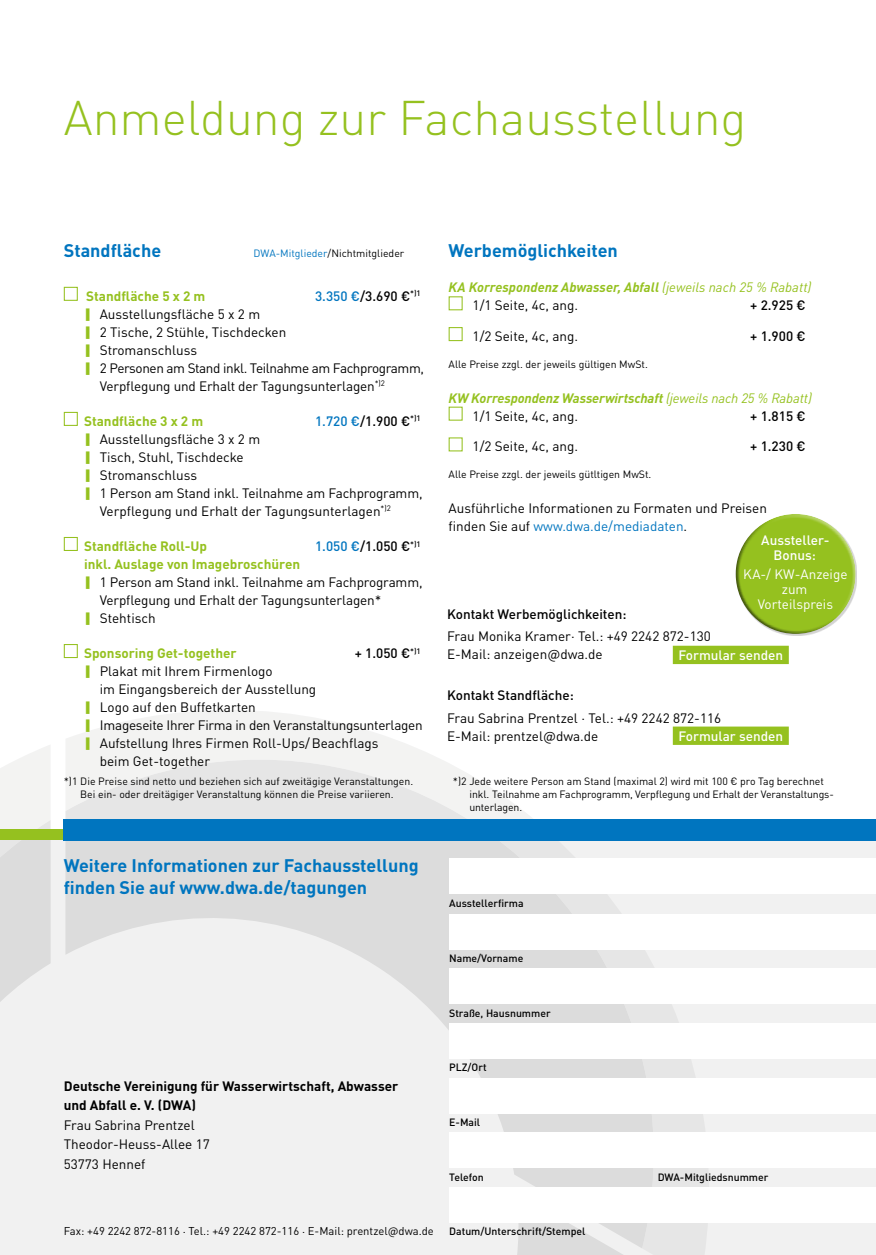
<style>
.page{position:relative;width:876px;height:1255px;background:#fff}
.page>*{position:absolute;margin:0;border:0;box-sizing:border-box;transform-origin:0 0}
.t1{font:300 48px "DINOT";color:#95c11f}
.t2{font:700 18px/21.6px "DINOT";color:#0075bf}
.t3{font:13.5px/18px "DINOT";color:#000}
.t4{font:italic 700 13.5px/18px "DINOT";letter-spacing:-.01em;color:#95c11f}
.t5{font:500 13.5px "DINOT";color:#000}
.t6{font:700 13.5px "DINOT";color:#95c11f}
.t7{font:700 13.5px/19.5px "DINOT";color:#000}
.t8{font:500 13.5px/15px "DINOT";color:#fff;text-align:center}
.t9{font:13.5px/15px "DINOT";color:#fff;text-align:center}
.t10{font:11.25px "DINOT";color:#000}
.t11{font:10.5px/12.6px "DINOT";color:#000;text-align:center}
.t12{font:500 10.5px "DINOT";color:#000}
.s1{color:#0075bf}
.s2{font-weight:400}
.s3{font-weight:400;font-style:normal;color:#000}
</style>
<div class="page">
<div style="left:0;top:840px;width:876px;height:414px;background:#f1f1f1"></div>
<svg style="left:643px;top:726px;width:66px;height:528px"></svg>
<svg style="left:638px;top:726px;width:24px;height:522px"></svg>
<div style="left:64px;top:287px;width:14px;height:14px;background:#fff;border:1px solid #95c11f"></div>
<div style="left:64px;top:412px;width:14px;height:14px;background:#fff;border:1px solid #95c11f"></div>
<div style="left:64px;top:537px;width:14px;height:14px;background:#fff;border:1px solid #95c11f"></div>
<div style="left:64px;top:644px;width:14px;height:14px;background:#fff;border:1px solid #95c11f"></div>
<svg style="left:449px;top:296px;width:14px;height:14px"></svg>
<div style="left:449px;top:327px;width:14px;height:14px;background:#fff;border:1px solid #95c11f"></div>
<svg style="left:449px;top:406px;width:14px;height:14px"></svg>
<svg style="left:449px;top:437px;width:14px;height:14px"></svg>
<div style="left:449px;top:858px;width:427px;height:35px;background:#fff"></div>
<div style="left:449px;top:914px;width:427px;height:35px;background:#fff"></div>
<div style="left:449px;top:968px;width:427px;height:35px;background:#fff"></div>
<div style="left:449px;top:1023px;width:427px;height:35px;background:#fff"></div>
<div style="left:449px;top:1078px;width:427px;height:35px;background:#fff"></div>
<div style="left:449px;top:1132px;width:427px;height:35px;background:#fff"></div>
<div style="left:449px;top:1187px;width:427px;height:35px;background:#fff"></div>
<div style="left:64px;top:819px;width:812px;height:21px;background:#0075bf"></div>
<div style="left:761px;top:509px;width:99px;height:116px;background:#fff;opacity:.5"></div>
<div style="left:731px;top:518px;width:109px;height:117px;background:#000;opacity:.5"></div>
<div style="left:674px;top:727px;width:114px;height:17px;background:#95c11f"></div>
<div style="left:673px;top:726px;width:116px;height:19px;border:2px solid #95c11f"></div>
<div style="left:674px;top:646px;width:114px;height:17px;background:#95c11f"></div>
<div style="left:673px;top:645px;width:116px;height:19px;border:2px solid #95c11f"></div>
<svg style="left:0;top:710px;width:638px;height:544px"></svg>
<h1 class="t1" style="left:64px;top:81px;width:684px">Anmeldung zur Fachausstellung</h1>
<h2 class="t2" style="left:64px;top:239px;width:99px">Standfläche</h2>
<p class="t11" style="left:254px;top:246px;width:152px"><span class="s1">DWA-Mitglieder</span>/Nichtmitglieder</p>
<p class="t6" style="left:86px;top:285px;width:121px">Standfläche 5 x 2 m</p>
<p class="t5" style="left:315px;top:285px;width:107px"><span class="s1">3.350 €</span>/3.690 €<sup>*)1</sup></p>
<p class="t3" style="left:100px;top:304px;width:326px">Ausstellungsfläche 5 x 2 m<br>2 Tische, 2 Stühle, Tischdecken<br>Stromanschluss<br>2 Personen am Stand inkl. Teilnahme am Fachprogramm, Verpflegung und Erhalt der Tagungsunterlagen<sup>*)2</sup></p>
<p class="t6" style="left:84px;top:410px;width:121px">Standfläche 3 x 2 m</p>
<p class="t5" style="left:315px;top:410px;width:107px"><span class="s1">1.720 €</span>/1.900 €<sup>*)1</sup></p>
<p class="t3" style="left:100px;top:429px;width:324px">Ausstellungsfläche 3 x 2 m<br>Tisch, Stuhl, Tischdecke<br>Stromanschluss<br>1 Person am Stand inkl. Teilnahme am Fachprogramm, Verpflegung und Erhalt der Tagungsunterlagen<sup>*)2</sup></p>
<p class="t6" style="left:84px;top:535px;width:125px">Standfläche Roll-Up</p>
<p class="t5" style="left:315px;top:535px;width:107px"><span class="s1">1.050 €</span>/1.050 €<sup>*)1</sup></p>
<p class="t6" style="left:84px;top:553px;width:218px">inkl. Auslage von Imagebroschüren</p>
<p class="t3" style="left:100px;top:572px;width:324px">1 Person am Stand inkl. Teilnahme am Fachprogramm,<br>Verpflegung und Erhalt der Tagungsunterlagen*<br>Stehtisch</p>
<p class="t6" style="left:84px;top:642px;width:154px">Sponsoring Get-together</p>
<p class="t5" style="left:355px;top:642px;width:68px">+ 1.050 €<sup>*)1</sup></p>
<p class="t3" style="left:100px;top:661px;width:324px">Plakat mit Ihrem Firmenlogo<br>im Eingangsbereich der Ausstellung<br>Logo auf den Buffetkarten<br>Imageseite Ihrer Firma in den Veranstaltungsunterlagen Aufstellung Ihres Firmen Roll-Ups/Beachflags<br>beim Get-together</p>
<h2 class="t2" style="left:449px;top:239px;width:171px">Werbemöglichkeiten</h2>
<p class="t4" style="left:473px;top:277px;width:340px;text-indent:-24px">KA Korrespondenz Abwasser, Abfall <span class="s2">(jeweils nach 25 % Rabatt)<br></span><span class="s3">1/1 Seite, 4c, ang.</span></p>
<p class="t5" style="left:750px;top:295px;width:57px">+ 2.925 €</p>
<p class="t3" style="left:473px;top:326px;width:107px">1/2 Seite, 4c, ang.</p>
<p class="t5" style="left:750px;top:326px;width:57px">+ 1.900 €</p>
<p class="t11" style="left:449px;top:357px;width:201px">Alle Preise zzgl. der jeweils gültigen MwSt.</p>
<p class="t4" style="left:473px;top:388px;width:341px;text-indent:-24px">KW Korrespondenz Wasserwirtschaft <span class="s2">(jeweils nach 25 % Rabatt)<br></span><span class="s3">1/1 Seite, 4c, ang.</span></p>
<p class="t5" style="left:750px;top:405px;width:57px">+ 1.815 €</p>
<p class="t3" style="left:473px;top:436px;width:107px">1/2 Seite, 4c, ang.</p>
<p class="t5" style="left:750px;top:436px;width:57px">+ 1.230 €</p>
<p class="t11" style="left:449px;top:467px;width:204px">Alle Preise zzgl. der jeweils gütltigen MwSt.</p>
<p class="t3" style="left:449px;top:498px;width:320px">Ausführliche Informationen zu Formaten und Preisen finden Sie auf <span class="s1">www.dwa.de/mediadaten</span>.</p>
<p class="t8" style="left:761px;top:531px;width:70px">Aussteller-<br>Bonus:</p>
<p class="t9" style="left:743px;top:566px;width:106px">KA-/ KW-Anzeige zum<br>Vorteilspreis</p>
<p class="t5" style="left:447px;top:603px;width:181px">Kontakt Werbemöglichkeiten:</p>
<p class="t3" style="left:447px;top:626px;width:265px">Frau Monika Kramer· Tel.: +49 2242 872-130<br>E-Mail: anzeigen@dwa.de</p>
<p class="t5" style="left:447px;top:685px;width:128px">Kontakt Standfläche:</p>
<p class="t3" style="left:447px;top:707px;width:276px">Frau Sabrina Prentzel · Tel.: +49 2242 872-116<br>E-Mail: prentzel@dwa.de</p>
<p class="t8" style="left:678px;top:646px;width:106px">Formular senden</p>
<p class="t8" style="left:678px;top:727px;width:106px">Formular senden</p>
<p class="t11" style="left:64px;top:774px;width:351px">*)1 Die Preise sind netto und beziehen sich auf zweitägige Veranstaltungen.<br>Bei ein- oder dreitägiger Veranstaltung können die Preise variieren.</p>
<p class="t11" style="left:469px;top:774px;width:366px;text-align:left;text-indent:-16px">*)2 Jede weitere Person am Stand (maximal 2) wird mit 100 € pro Tag berechnet inkl. Teilnahme am Fachprogramm, Verpflegung und Erhalt der Veranstaltungs&shy;unterlagen.</p>
<h2 class="t2" style="left:64px;top:854px;width:356px">Weitere Informationen zur Fachausstellung finden Sie auf www.dwa.de/tagungen</h2>
<p class="t12" style="left:449px;top:895px;width:76px">Ausstellerfirma</p>
<p class="t12" style="left:449px;top:949px;width:76px">Name/Vorname</p>
<p class="t12" style="left:449px;top:1004px;width:103px">Straße, Hausnummer</p>
<p class="t7" style="left:64px;top:1075px;width:336px">Deutsche Vereinigung für Wasserwirtschaft, Abwasser und Abfall e. V. (DWA)</p>
<p class="t3" style="left:64px;top:1114px;width:148px;line-height:19.5px">Frau Sabrina Prentzel<br>Theodor-Heuss-Allee 17<br>53773 Hennef</p>
<p class="t12" style="left:449px;top:1059px;width:39px">PLZ/Ort</p>
<p class="t12" style="left:449px;top:1113px;width:32px">E-Mail</p>
<p class="t12" style="left:449px;top:1168px;width:36px">Telefon</p>
<p class="t12" style="left:658px;top:1168px;width:112px">DWA-Mitgliedsnummer</p>
<p class="t10" style="left:64px;top:1221px;width:372px">Fax: +49 2242 872-8116 . Tel.: +49 2242 872-116 . E-Mail: prentzel@dwa.de</p>
<p class="t12" style="left:449px;top:1223px;width:138px">Datum/Unterschrift/Stempel</p>
</div>
